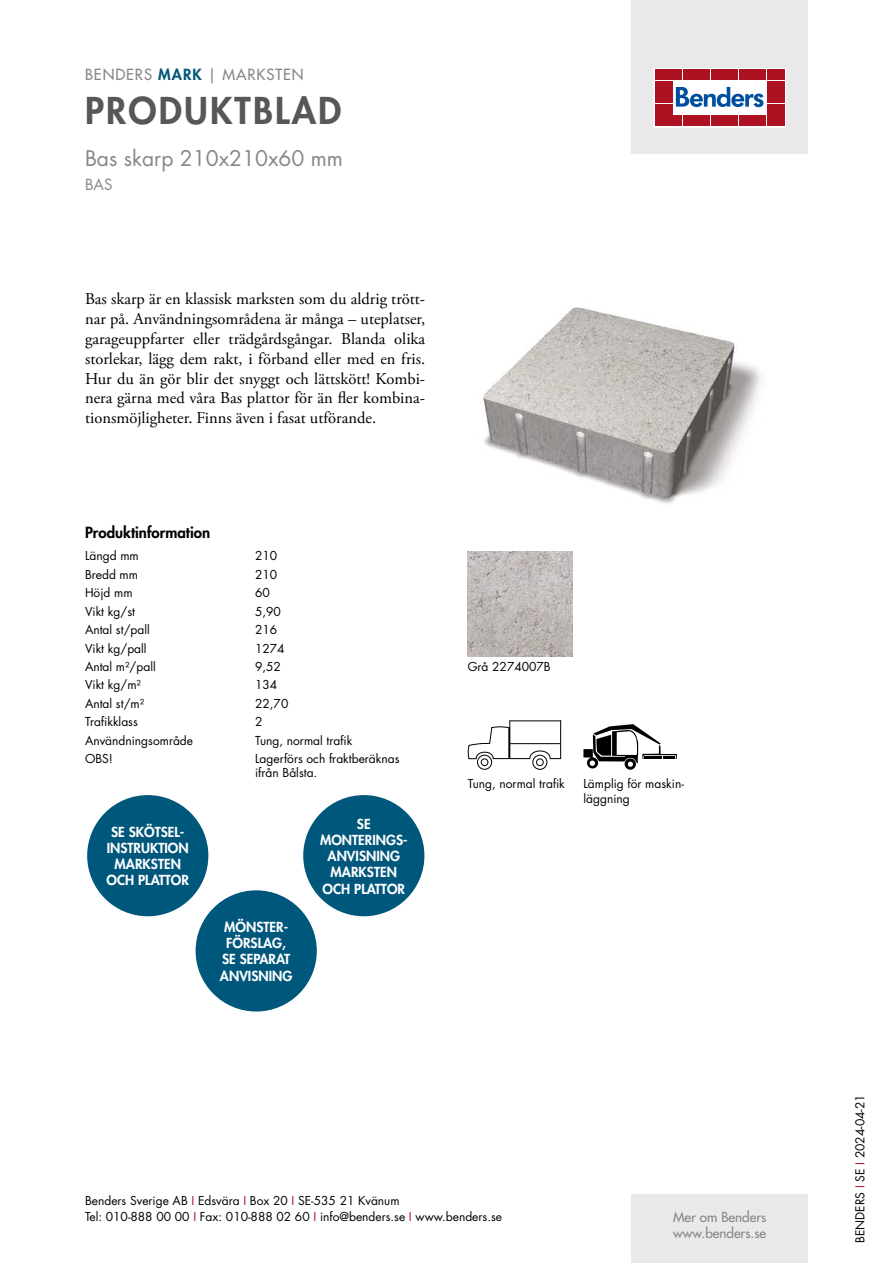
<style>
.page{position:relative;width:893px;height:1263px;background:#fff}
.page>*{position:absolute;margin:0;border:0;box-sizing:border-box;transform-origin:0 0}
.t1{font:800 36px "Futura Std";letter-spacing:.06em;color:#575756}
.t2{font:21px "Futura Std";color:#878787}
.t3{font:16.5px/19.8px "Adobe Garamond Pro";color:#000;text-align:justify}
.t4{font:500 15px "Futura Std";letter-spacing:.06em;color:#878787}
.t5{font:800 15px "Futura Std";color:#000}
.t6{font:15px "Futura Std";color:#878787}
.t7{font:800 13.5px/16.2px "Futura Std";color:#fff;text-align:center}
.t8{font:500 13.5px/16.2px "Futura Std";color:#878787}
.t9{font:12px/14.4px "Futura Std";color:#000}
.s1{font-weight:800;color:#00577c}
.s2{color:#ae1122}
</style>
<div class="page">
<div style="left:631px;top:0;width:177px;height:153px;background:#e9e9e9"></div>
<div style="left:631px;top:1195px;width:177px;height:68px;background:#e9e9e9"></div>
<svg style="left:656px;top:70px;width:128px;height:55px;background:#ebc5ca"></svg>
<div style="left:654px;top:68px;width:132px;height:59px;border:1px solid #fff"></div>
<div style="left:655px;top:70px;width:8px;height:10px;background:#ae1122"></div>
<div style="left:664px;top:70px;width:8px;height:10px;background:#ae1122"></div>
<div style="left:655px;top:81px;width:8px;height:10px;background:#ae1122"></div>
<div style="left:664px;top:81px;width:8px;height:10px;background:#ae1122"></div>
<div style="left:655px;top:93px;width:8px;height:10px;background:#ae1122"></div>
<div style="left:664px;top:93px;width:8px;height:10px;background:#ae1122"></div>
<div style="left:655px;top:104px;width:8px;height:11px;background:#ae1122"></div>
<div style="left:664px;top:104px;width:8px;height:11px;background:#ae1122"></div>
<div style="left:655px;top:116px;width:8px;height:10px;background:#ae1122"></div>
<div style="left:664px;top:116px;width:8px;height:10px;background:#ae1122"></div>
<div style="left:674px;top:70px;width:8px;height:10px;background:#ae1122"></div>
<div style="left:683px;top:70px;width:8px;height:10px;background:#ae1122"></div>
<div style="left:692px;top:70px;width:8px;height:10px;background:#ae1122"></div>
<div style="left:702px;top:70px;width:8px;height:10px;background:#ae1122"></div>
<div style="left:711px;top:70px;width:8px;height:10px;background:#ae1122"></div>
<div style="left:720px;top:70px;width:8px;height:10px;background:#ae1122"></div>
<div style="left:730px;top:70px;width:8px;height:10px;background:#ae1122"></div>
<div style="left:739px;top:70px;width:8px;height:10px;background:#ae1122"></div>
<div style="left:748px;top:70px;width:8px;height:10px;background:#ae1122"></div>
<div style="left:758px;top:70px;width:8px;height:10px;background:#ae1122"></div>
<div style="left:674px;top:116px;width:8px;height:10px;background:#ae1122"></div>
<div style="left:683px;top:116px;width:8px;height:10px;background:#ae1122"></div>
<div style="left:692px;top:116px;width:8px;height:10px;background:#ae1122"></div>
<div style="left:702px;top:116px;width:8px;height:10px;background:#ae1122"></div>
<div style="left:711px;top:116px;width:8px;height:10px;background:#ae1122"></div>
<div style="left:720px;top:116px;width:8px;height:10px;background:#ae1122"></div>
<div style="left:730px;top:116px;width:8px;height:10px;background:#ae1122"></div>
<div style="left:739px;top:116px;width:8px;height:10px;background:#ae1122"></div>
<div style="left:748px;top:116px;width:8px;height:10px;background:#ae1122"></div>
<div style="left:758px;top:116px;width:8px;height:10px;background:#ae1122"></div>
<div style="left:767px;top:70px;width:8px;height:10px;background:#ae1122"></div>
<div style="left:776px;top:70px;width:8px;height:10px;background:#ae1122"></div>
<div style="left:767px;top:81px;width:8px;height:10px;background:#ae1122"></div>
<div style="left:776px;top:81px;width:8px;height:10px;background:#ae1122"></div>
<div style="left:767px;top:93px;width:8px;height:10px;background:#ae1122"></div>
<div style="left:776px;top:93px;width:8px;height:10px;background:#ae1122"></div>
<div style="left:767px;top:104px;width:8px;height:11px;background:#ae1122"></div>
<div style="left:776px;top:104px;width:8px;height:11px;background:#ae1122"></div>
<div style="left:767px;top:116px;width:8px;height:10px;background:#ae1122"></div>
<div style="left:776px;top:116px;width:8px;height:10px;background:#ae1122"></div>
<svg style="left:676px;top:87px;width:87px;height:20px;background:#89add2"></svg>
<div style="left:303px;top:795px;width:121px;height:121px;background:#00577c;border-radius:50%"></div>
<div style="left:87px;top:795px;width:121px;height:121px;background:#00577c;border-radius:50%"></div>
<div style="left:196px;top:890px;width:121px;height:121px;background:#00577c;border-radius:50%"></div>
<img style="left:483px;top:307px;width:278px;height:196px">
<img style="left:468px;top:552px;width:105px;height:105px">
<svg style="left:468px;top:720px;width:93px;height:50px"></svg>
<svg style="left:625px;top:758px;width:11px;height:12px"></svg>
<svg style="left:583px;top:724px;width:94px;height:44px"></svg>
<p class="t4" style="left:85px;top:65px;width:220px">BENDERS <span class="s1">MARK</span> | MARKSTEN</p>
<h1 class="t1" style="left:85px;top:87px;width:258px">PRODUKTBLAD</h1>
<h2 class="t2" style="left:85px;top:144px;width:260px">Bas skarp 210x210x60 mm</h2>
<p class="t6" style="left:85px;top:175px;width:29px">BAS</p>
<p class="t3" style="left:85px;top:290px;width:342px">Bas skarp är en klassisk marksten som du aldrig trött&shy;nar på. Användningsområdena är många – uteplatser, garageuppfarter eller trädgårdsgångar. Blanda olika storlekar, lägg dem rakt, i förband eller med en fris.<br>Hur du än gör blir det snyggt och lättskött! Kombi&shy;nera gärna med våra Bas plattor för än fler kombina&shy;tionsmöjligheter. Finns även i fasat utförande.</p>
<p class="t5" style="left:85px;top:522px;width:127px">Produktinformation</p>
<p class="t9" style="left:85px;top:549px;width:55px">Längd mm</p>
<p class="t9" style="left:255px;top:549px;width:24px">210</p>
<p class="t9" style="left:85px;top:567px;width:55px">Bredd mm</p>
<p class="t9" style="left:255px;top:567px;width:24px">210</p>
<p class="t9" style="left:85px;top:586px;width:49px">Höjd mm</p>
<p class="t9" style="left:255px;top:586px;width:16px">60</p>
<p class="t9" style="left:85px;top:604px;width:51px">Vikt kg/st</p>
<p class="t9" style="left:255px;top:604px;width:27px">5,90</p>
<p class="t9" style="left:85px;top:623px;width:66px">Antal st/pall</p>
<p class="t9" style="left:255px;top:623px;width:24px">216</p>
<p class="t9" style="left:85px;top:641px;width:63px">Vikt kg/pall</p>
<p class="t9" style="left:255px;top:641px;width:31px">1274</p>
<p class="t9" style="left:85px;top:659px;width:72px">Antal m²/pall</p>
<p class="t9" style="left:255px;top:659px;width:27px">9,52</p>
<p class="t9" style="left:85px;top:678px;width:57px">Vikt kg/m²</p>
<p class="t9" style="left:255px;top:678px;width:24px">134</p>
<p class="t9" style="left:85px;top:696px;width:61px">Antal st/m²</p>
<p class="t9" style="left:255px;top:696px;width:35px">22,70</p>
<p class="t9" style="left:85px;top:715px;width:54px">Trafikklass</p>
<p class="t9" style="left:255px;top:715px;width:9px">2</p>
<p class="t9" style="left:85px;top:733px;width:110px">Användningsområde</p>
<p class="t9" style="left:255px;top:733px;width:99px">Tung, normal trafik</p>
<p class="t9" style="left:85px;top:751px;width:29px">OBS!</p>
<p class="t9" style="left:255px;top:751px;width:146px">Lagerförs och fraktberäknas ifrån Bålsta.</p>
<p class="t7" style="left:106px;top:824px;width:84px">SE SKÖTSEL-<br>INSTRUKTION<br>MARKSTEN<br>OCH PLATTOR</p>
<p class="t7" style="left:220px;top:919px;width:74px">MÖNSTER-<br>FÖRSLAG,<br>SE SEPARAT<br>ANVISNING</p>
<p class="t7" style="left:320px;top:816px;width:89px">SE<br>MONTERINGS-<br>ANVISNING<br>MARKSTEN<br>OCH PLATTOR</p>
<p class="t9" style="left:468px;top:660px;width:85px">Grå 2274007B</p>
<p class="t9" style="left:468px;top:777px;width:99px">Tung, normal trafik</p>
<p class="t9" style="left:583px;top:777px;width:102px">Lämplig för maskin&shy;läggning</p>
<p class="t9" style="left:85px;top:1192px;width:418px;line-height:16.5px">Benders Sverige AB <span class="s2">I</span> Edsvära <span class="s2">I</span> Box 20 <span class="s2">I</span> SE-535 21 Kvänum<br>Tel: 010-888 00 00 <span class="s2">I</span> Fax: 010-888 02 60 <span class="s2">I</span> info@benders.se <span class="s2">I</span> www.benders.se</p>
<p class="t8" style="left:673px;top:1209px;width:95px">Mer om Benders www.benders.se</p>
<p class="t9" style="left:853px;top:1243px;width:150px;rotate:-90deg">BENDERS <span class="s2">I</span> SE <span class="s2">I</span> 2024-04-21</p>
</div>
